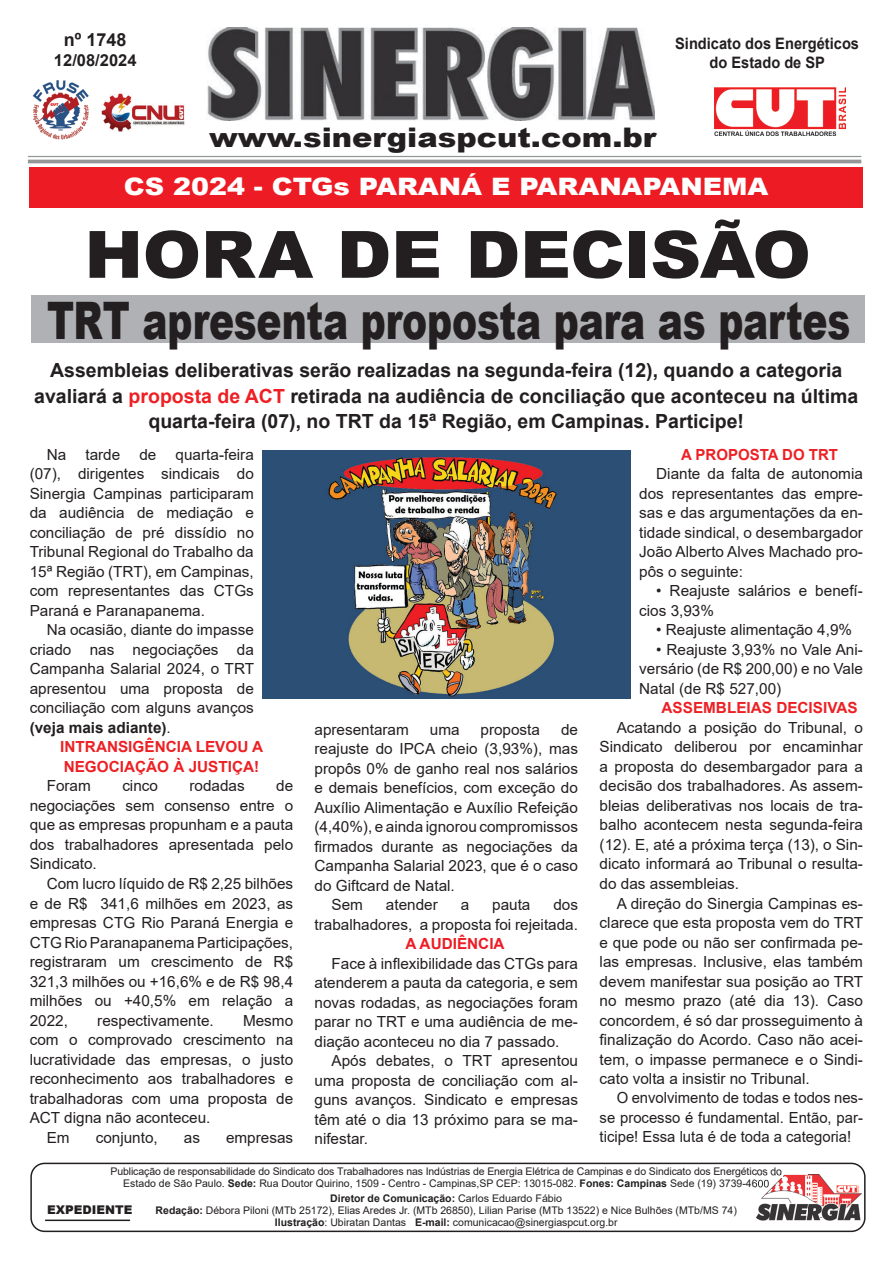
<style>
.page{position:relative;width:893px;height:1263px;background:#fff}
.page>*{position:absolute;margin:0;border:0;box-sizing:border-box;transform-origin:0 0}
.t1{font:900 65.25px "Arial";letter-spacing:-.01em;color:#231f20;scale:1.08 1}
.t2{font:900 51.75px "Arial";letter-spacing:-.005em;color:#231f20;scale:.73 1}
.t3{font:900 27px "Arial";color:#231f20;scale:1.13 1}
.t4{font:900 24px "Arial";color:#fff;scale:1.12 1}
.t5{font:700 19.5px/25.5px "Arial";color:#231f20;text-align:center}
.t6{font:700 18px "Arial";color:#231f20}
.t7{font:700 16.5px "Arial";color:#231f20}
.t8{font:700 15.75px/18.8px "Arial";color:#231f20;text-align:center;scale:.93 1}
.t9{font:15.3px/19.5px "Arial";color:#231f20;text-align:justify}
.t10{font:700 15.3px/19.5px "Arial";color:#ed2024}
.t11{font:700 15.3px "Arial";color:#ed1c24}
.t12{font:900 12px "Arial";color:#231f20}
.t13{font:10.5px/12px "Arial";color:#231f20;text-align:center}
.s1{color:#ed2024}
.s2{font-weight:700}
</style>
<div class="page">
<div style="left:31px;top:295px;width:834px;height:48px;background:#afb1b4"></div>
<div style="left:29px;top:167px;width:834px;height:40px;background:#ed1c24"></div>
<img style="left:714px;top:87px;width:131px;height:48px">
<img style="left:32px;top:81px;width:57px;height:59px">
<img style="left:207px;top:28px;width:448px;height:92px">
<hr style="left:28px;top:156px;width:833px;height:1px;background:#949698">
<hr style="left:28px;top:160px;width:833px;height:3px;background:#949698">
<img style="left:101px;top:93px;width:84px;height:39px">
<svg style="left:30px;top:1163px;width:836px;height:69px"></svg>
<img style="left:755px;top:1175px;width:107px;height:47px">
<img style="left:755px;top:1175px;width:27px;height:2px">
<img style="left:755px;top:1180px;width:14px;height:9px">
<img style="left:262px;top:450px;width:369px;height:249px">
<p class="t6" style="left:64px;top:27px;width:64px">nº 1748</p>
<p class="t7" style="left:54px;top:48px;width:84px">12/08/2024</p>
<p class="t8" style="left:675px;top:34px;width:199px">Sindicato dos Energéticos do Estado de SP</p>
<h3 class="t3" style="left:209px;top:118px;width:397px">www.sinergiaspcut.com.br</h3>
<h3 class="t4" style="left:124px;top:169px;width:577px">CS 2024 - CTGs PARANÁ E PARANAPANEMA</h3>
<h1 class="t1" style="left:84px;top:207px;width:674px">HORA DE DECISÃO</h1>
<h2 class="t2" style="left:47px;top:283px;width:1102px">TRT apresenta proposta para as partes</h2>
<p class="t5" style="left:34px;top:358px;width:825px">Assembleias deliberativas serão realizadas na segunda-feira (12), quando a categoria avaliará a <span class="s1">proposta de ACT</span> retirada na audiência de conciliação que aconteceu na última quarta-feira (07), no TRT da 15ª Região, em Campinas. Participe!</p>
<p class="t9" style="left:30px;top:445px;width:226px;text-indent:146px">quarta-feira (07), dirigentes sindicais do Sinergia Campinas participaram da audiência de mediação e conciliação de pré dissídio no Tribunal Regional do Trabalho da 15ª Região (TRT), em Campinas, com representantes das CTGs Paraná e Paranapanema.</p>
<p class="t9" style="left:30px;top:620px;width:226px;text-indent:17px">Na ocasião, diante do impasse criado nas negociações da Campanha Salarial 2024, o TRT apresentou uma proposta de conciliação com alguns avanços <span class="s2">(veja mais adiante)</span>.</p>
<p class="t10" style="left:60px;top:737px;width:204px">INTRANSIGÊNCIA LEVOU A<br>NEGOCIAÇÃO À JUSTIÇA!</p>
<p class="t9" style="left:47px;top:776px;width:46px">Foram</p>
<p class="t9" style="left:122px;top:776px;width:37px">cinco</p>
<p class="t9" style="left:189px;top:776px;width:57px">rodadas</p>
<p class="t9" style="left:47px;top:445px;width:21px">Na</p>
<p class="t9" style="left:85px;top:445px;width:36px">tarde</p>
<p class="t9" style="left:139px;top:445px;width:19px">de</p>
<p class="t9" style="left:30px;top:776px;width:265px;text-indent:246px">de negociações sem consenso entre o que as empresas propunham e a pauta dos trabalhadores apresentada pelo Sindicato.</p>
<p class="t9" style="left:30px;top:874px;width:265px;text-indent:17px">Com lucro líquido de R$ 2,25 bilhões e de R$ 341,6 milhões em 2023, as empresas CTG Rio Paraná Energia e CTG Rio Paranapanema Participações, registraram um crescimento de R$ 321,3 milhões ou +16,6% e de R$ 98,4 milhões ou +40,5% em relação a 2022,</p>
<p class="t9" style="left:97px;top:1010px;width:118px">respectivamente.</p>
<p class="t9" style="left:243px;top:1010px;width:52px">Mesmo</p>
<p class="t9" style="left:30px;top:1030px;width:265px">com o comprovado crescimento na</p>
<p class="t9" style="left:30px;top:1049px;width:265px">lucratividade das empresas, o justo</p>
<p class="t9" style="left:30px;top:1069px;width:265px">reconhecimento aos trabalhadores e</p>
<p class="t9" style="left:30px;top:1088px;width:265px">trabalhadoras com uma proposta de</p>
<p class="t9" style="left:30px;top:1108px;width:182px">ACT digna não aconteceu.</p>
<p class="t9" style="left:47px;top:1127px;width:24px">Em</p>
<p class="t9" style="left:96px;top:1127px;width:64px">conjunto,</p>
<p class="t9" style="left:184px;top:1127px;width:18px">as</p>
<p class="t9" style="left:226px;top:1127px;width:69px">empresas</p>
<p class="t9" style="left:314px;top:719px;width:96px">apresentaram</p>
<p class="t9" style="left:430px;top:719px;width:31px">uma</p>
<p class="t9" style="left:480px;top:719px;width:61px">proposta</p>
<p class="t9" style="left:561px;top:719px;width:19px">de</p>
<p class="t9" style="left:314px;top:739px;width:265px">reajuste do IPCA cheio (3,93%), mas</p>
<p class="t9" style="left:314px;top:758px;width:265px">propôs 0% de ganho real nos salários</p>
<p class="t9" style="left:314px;top:778px;width:265px">e demais benefícios, com exceção do</p>
<p class="t9" style="left:314px;top:797px;width:265px">Auxílio Alimentação e Auxílio Refeição</p>
<p class="t9" style="left:314px;top:817px;width:265px">(4,40%), e ainda ignorou compromissos</p>
<p class="t9" style="left:314px;top:836px;width:265px">firmados durante as negociações da</p>
<p class="t9" style="left:314px;top:856px;width:265px">Campanha Salarial 2023, que é o caso</p>
<p class="t9" style="left:314px;top:875px;width:142px">do Giftcard de Natal.</p>
<p class="t9" style="left:331px;top:895px;width:33px">Sem</p>
<p class="t9" style="left:386px;top:895px;width:53px">atender</p>
<p class="t9" style="left:461px;top:895px;width:10px">a</p>
<p class="t9" style="left:492px;top:895px;width:40px">pauta</p>
<p class="t9" style="left:314px;top:895px;width:265px;text-align:right">dos<br>trabalhadores, a proposta foi rejeitada.</p>
<p class="t11" style="left:405px;top:933px;width:101px">A AUDIÊNCIA</p>
<p class="t9" style="left:314px;top:953px;width:265px;text-indent:17px">Face à inflexibilidade das CTGs para atenderem a pauta da categoria, e sem novas rodadas, as negociações foram parar no TRT e uma audiência de me&shy;diação aconteceu no dia 7 passado.</p>
<p class="t9" style="left:314px;top:1051px;width:265px;text-indent:17px">Após debates, o TRT apresentou uma proposta de conciliação com al&shy;guns avanços. Sindicato e empresas têm até o dia 13 próximo para se ma&shy;nifestar.</p>
<p class="t10" style="left:681px;top:445px;width:158px">A PROPOSTA DO TRT</p>
<p class="t9" style="left:639px;top:464px;width:225px;text-indent:17px">Diante da falta de autonomia dos representantes das empre&shy;sas e das argumentações da en&shy;tidade sindical, o desembargador João Alberto Alves Machado pro&shy;pôs o seguinte:</p>
<p class="t9" style="left:639px;top:581px;width:225px;text-indent:17px">• Reajuste salários e benefí&shy;cios 3,93%</p>
<p class="t9" style="left:656px;top:620px;width:197px">• Reajuste alimentação 4,9%</p>
<p class="t9" style="left:639px;top:640px;width:225px;text-indent:17px">• Reajuste 3,93% no Vale Ani&shy;versário (de R$ 200,00) e no Vale Natal (de R$ 527,00)</p>
<p class="t10" style="left:662px;top:698px;width:198px">ASSEMBLEIAS DECISIVAS</p>
<p class="t9" style="left:600px;top:718px;width:265px;text-indent:17px">Acatando a posição do Tribunal, o Sindicato deliberou por encaminhar a proposta do desembargador para a decisão dos trabalhadores. As assem&shy;bleias deliberativas nos locais de tra&shy;balho acontecem nesta segunda-feira (12). E, até a próxima terça (13), o Sin&shy;dicato informará ao Tribunal o resulta&shy;do das assembleias.</p>
<p class="t9" style="left:600px;top:893px;width:265px;text-indent:17px">A direção do Sinergia Campinas es&shy;clarece que esta proposta vem do TRT e que pode ou não ser confirmada pe&shy;las empresas. Inclusive, elas também devem manifestar sua posição ao TRT no mesmo prazo (até dia 13). Caso concordem, é só dar prosseguimento à finalização do Acordo. Caso não acei&shy;tem, o impasse permanece e o Sindi&shy;cato volta a insistir no Tribunal.</p>
<p class="t9" style="left:600px;top:1088px;width:265px;text-indent:17px">O envolvimento de todas e todos nes&shy;se processo é fundamental. Então, par&shy;ticipe! Essa luta é de toda a categoria!</p>
<p class="t13" style="left:110px;top:1165px;width:673px">Publicação de responsabilidade do Sindicato dos Trabalhadores nas Indústrias de Energia Elétrica de Campinas e do Sindicato dos Energéticos do<br>Estado de São Paulo. <span class="s2">Sede:</span> Rua Doutor Quirino, 1509 - Centro - Campinas,SP CEP: 13015-082. <span class="s2">Fones: Campinas</span> Sede (19) 3739-4600</p>
<p class="t13" style="left:156px;top:1192px;width:583px"><span class="s2">Diretor de Comunicação:</span> Carlos Eduardo Fábio<br><span class="s2">Redação:</span> Débora Piloni (MTb 25172), Elias Aredes Jr. (MTb 26850), Lilian Parise (MTb 13522) e Nice Bulhões (MTb/MS 74)<br><span class="s2">Ilustração</span>: Ubiratan Dantas <span class="s2">E-mail:</span> comunicacao@sinergiaspcut.org.br</p>
<p class="t12" style="left:47px;top:1200px;width:87px">EXPEDIENTE</p>
</div>
